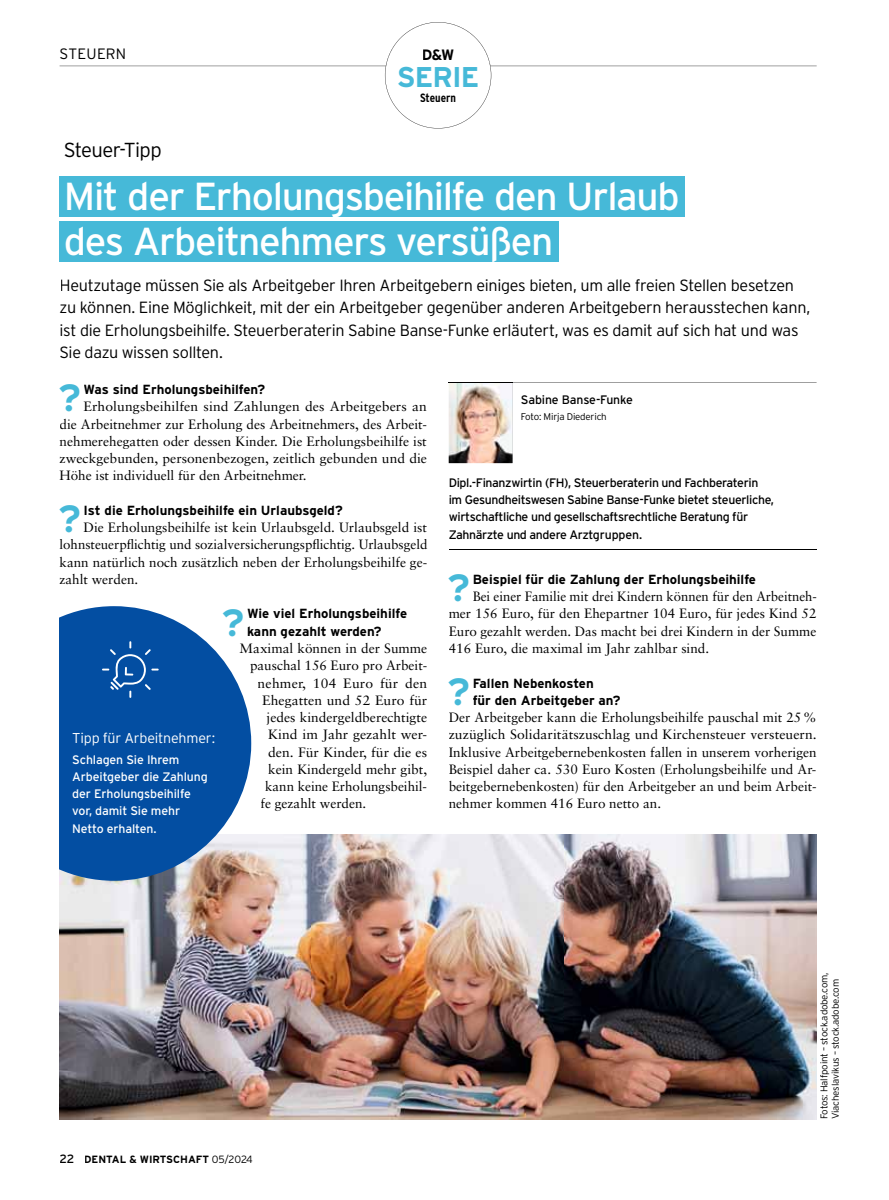
<style>
.page{position:relative;width:889px;height:1200px;background:#fff}
.page>*{position:absolute;margin:0;border:0;box-sizing:border-box;transform-origin:0 0}
.t1{font:39px/45px "Interstate";letter-spacing:-.035em;color:#fff}
.t2{font:700 37.8px "Interstate";color:#46b9d8}
.t3{font:700 28.5px "Interstate";letter-spacing:-.03em;color:#46b9d8}
.t4{font:300 20.25px "Interstate";letter-spacing:-.03em;color:#000}
.t5{font:300 16.2px/22.5px "Interstate";letter-spacing:-.02em;color:#000}
.t6{font:300 15px "Interstate";letter-spacing:.01em;color:#000}
.t7{font:700 15px "Interstate";color:#000}
.t8{font:300 14.25px "Interstate";letter-spacing:-.015em;color:#fff}
.t9{font:13.5px/17.2px "Sabon";color:#000;text-align:justify}
.t10{font:700 13.2px/17.2px "Interstate";color:#000}
.t11{font:12.3px/17.2px "Interstate";letter-spacing:-.03em;color:#000}
.t12{font:12.3px/17.2px "Interstate";letter-spacing:-.01em;color:#fff}
.t13{font:12.3px "Interstate";letter-spacing:-.01em;color:#000}
.t14{font:700 condensed 12px "Interstate";color:#000}
.t15{font:700 10.5px "Interstate";color:#000}
.t16{font:300 9.75px/11.2px "Interstate";letter-spacing:-.02em;color:#000}
.s1{font-weight:400;font-size:12px}
.s2{font-weight:300}
</style>
<div class="page">
<svg style="left:60px;top:22px;width:756px;height:106px"></svg>
<div style="left:423px;top:49px;width:30px;height:11px;background:#fff"></div>
<div style="left:420px;top:93px;width:36px;height:9px;background:#fff"></div>
<div style="left:60px;top:176px;width:625px;height:41px;background:#46b9d8"></div>
<div style="left:60px;top:221px;width:498px;height:41px;background:#46b9d8"></div>
<img style="left:449px;top:383px;width:63px;height:80px">
<hr style="left:449px;top:549px;width:367px;height:1px;background:#000">
<svg style="left:449px;top:382px;width:367px;height:1px"></svg>
<img style="left:60px;top:834px;width:756px;height:284px">
<svg style="left:60px;top:606px;width:191px;height:274px;background:#2a67ac"></svg>
<svg style="left:102px;top:641px;width:57px;height:56px;background:#1d60ab"></svg>
<p class="t6" style="left:60px;top:45px;width:68px">STEUERN</p>
<p class="t7" style="left:422px;top:46px;width:34px">D&amp;W</p>
<h3 class="t3" style="left:397px;top:61px;width:84px">SERIE</h3>
<p class="t14" style="left:420px;top:91px;width:38px">Steuern</p>
<h3 class="t4" style="left:64px;top:138px;width:99px">Steuer-Tipp</h3>
<h1 class="t1" style="left:64px;top:174px;width:617px">Mit der Erholungsbeihilfe den Urlaub des Arbeitnehmers versüßen</h1>
<p class="t5" style="left:60px;top:273px;width:752px">Heutzutage müssen Sie als Arbeitgeber Ihren Arbeitgebern einiges bieten, um alle freien Stellen besetzen zu können. Eine Möglichkeit, mit der ein Arbeitgeber gegenüber anderen Arbeitgebern herausstechen kann, ist die Erholungsbeihilfe. Steuerberaterin Sabine Banse-Funke erläutert, was es damit auf sich hat und was Sie dazu wissen sollten.</p>
<h2 class="t2" style="left:59px;top:377px;width:24px">?</h2>
<p class="t10" style="left:83px;top:380px;width:183px">Was sind Erholungsbeihilfen?</p>
<p class="t13" style="left:521px;top:393px;width:114px">Sabine Banse-Funke</p>
<p class="t16" style="left:521px;top:410px;width:87px">Foto: Mirja Diederich</p>
<p class="t9" style="left:60px;top:398px;width:369px;text-indent:24px">Erholungsbeihilfen sind Zahlungen des Arbeitgebers an die Arbeitnehmer zur Erholung des Arbeitnehmers, des Arbeit&shy;nehmerehegatten oder dessen Kinder. Die Erholungsbeihilfe ist zweckgebunden, personenbezogen, zeitlich gebunden und die Höhe ist individuell für den Arbeitnehmer.</p>
<h2 class="t2" style="left:59px;top:497px;width:24px">?</h2>
<p class="t10" style="left:83px;top:501px;width:261px">Ist die Erholungsbeihilfe ein Urlaubsgeld?</p>
<p class="t11" style="left:449px;top:473px;width:327px">Dipl.-Finanzwirtin (FH), Steuerberaterin und Fachberaterin im Gesundheitswesen Sabine Banse-Funke bietet steuerliche, wirtschaftliche und gesellschaftsrechtliche Beratung für Zahnärzte und andere Arztgruppen.</p>
<p class="t9" style="left:60px;top:518px;width:369px;text-indent:24px">Die Erholungsbeihilfe ist kein Urlaubsgeld. Urlaubsgeld ist lohnsteuerpflichtig und sozialversicherungspflichtig. Urlaubsgeld kann natürlich noch zusätzlich neben der Erholungsbeihilfe ge&shy;zahlt werden.</p>
<h2 class="t2" style="left:222px;top:601px;width:24px">?</h2>
<p class="t10" style="left:247px;top:605px;width:162px">Wie viel Erholungsbeihilfe kann gezahlt werden?</p>
<p class="t9" style="left:240px;top:639px;width:189px">Maximal können in der Summe</p>
<p class="t9" style="left:250px;top:656px;width:179px">pauschal 156 Euro pro Arbeit-</p>
<p class="t9" style="left:258px;top:674px;width:171px">nehmer, 104 Euro für den</p>
<p class="t9" style="left:262px;top:691px;width:167px">Ehegatten und 52 Euro für</p>
<p class="t9" style="left:267px;top:708px;width:162px">jedes kindergeldberechtigte</p>
<p class="t9" style="left:268px;top:725px;width:160px">Kind im Jahr gezahlt wer-</p>
<p class="t9" style="left:268px;top:743px;width:161px">den. Für Kinder, für die es</p>
<p class="t9" style="left:268px;top:760px;width:161px">kein Kindergeld mehr gibt,</p>
<p class="t9" style="left:265px;top:777px;width:163px">kann keine Erholungsbeihil-</p>
<p class="t9" style="left:261px;top:794px;width:107px">fe gezahlt werden.</p>
<h2 class="t2" style="left:448px;top:566px;width:24px">?</h2>
<p class="t10" style="left:472px;top:570px;width:285px">Beispiel für die Zahlung der Erholungsbeihilfe</p>
<p class="t9" style="left:449px;top:587px;width:369px;text-indent:24px">Bei einer Familie mit drei Kindern können für den Arbeitneh&shy;mer 156 Euro, für den Ehepartner 104 Euro, für jedes Kind 52<br>Euro gezahlt werden. Das macht bei drei Kindern in der Summe 416 Euro, die maximal im Jahr zahlbar sind.</p>
<h2 class="t2" style="left:448px;top:670px;width:24px">?</h2>
<p class="t10" style="left:472px;top:674px;width:149px">Fallen Nebenkosten<br>für den Arbeitgeber an?</p>
<p class="t9" style="left:449px;top:708px;width:369px">Der Arbeitgeber kann die Erholungsbeihilfe pauschal mit 25 % zuzüglich Solidaritätszuschlag und Kirchensteuer versteuern.<br>Inklusive Arbeitgebernebenkosten fallen in unserem vorherigen Beispiel daher ca. 530 Euro Kosten (Erholungsbeihilfe und Ar&shy;beitgebernebenkosten) für den Arbeitgeber an und beim Arbeit&shy;nehmer kommen 416 Euro netto an.</p>
<p class="t8" style="left:72px;top:729px;width:144px">Tipp für Arbeitnehmer:</p>
<p class="t12" style="left:72px;top:750px;width:137px">Schlagen Sie Ihrem<br>Arbeitgeber die Zahlung der Erholungsbeihilfe vor, damit Sie mehr<br>Netto erhalten.</p>
<p class="t15" style="left:60px;top:1152px;width:195px"><span class="s1">22</span> DENTAL &amp; WIRTSCHAFT <span class="s2">05 / 2024</span></p>
<p class="t16" style="left:818px;top:1118px;width:148px;rotate:-90deg">Fotos: Halfpoint – stock.adobe.com,<br>Viacheslavikus – stock.adobe.com</p>
</div>
